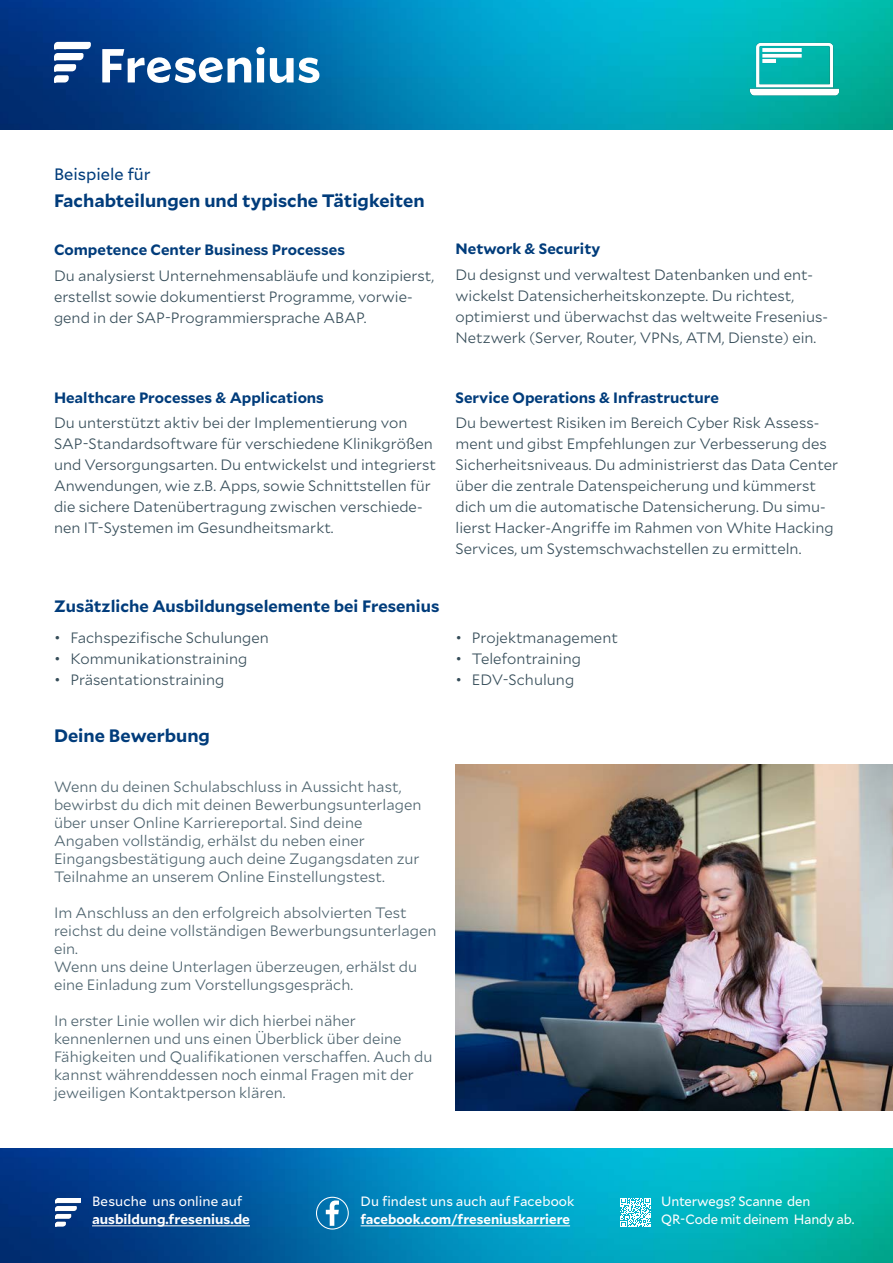
<style>
.page{position:relative;width:893px;height:1263px;background:#fff}
.page>*{position:absolute;margin:0;border:0;box-sizing:border-box;transform-origin:0 0}
.t1{font:700 18px "Mallory";color:#013c7b}
.t2{font:700 16.5px "Mallory";color:#013c7b}
.t3{font:16.5px "Mallory";color:#013c7b}
.t4{font:300 15px/21px "Mallory";color:#364d59}
.t5{font:300 15px/18px "Mallory";color:#4d636e}
.t6{font:700 15px "Mallory";color:#013c7b}
.t7{font:13.5px/18px "Mallory";letter-spacing:-.005em;color:#fff}
.t8{font:700 13.5px "Mallory";color:#fff}
</style>
<div class="page">
<img style="left:0;top:0;width:893px;height:130px">
<img style="left:0;top:1148px;width:893px;height:115px">
<svg style="left:620px;top:1198px;width:31px;height:30px"></svg>
<hr style="left:361px;top:1225px;width:209px;height:1px;background:#fff">
<svg style="left:316px;top:1197px;width:33px;height:32px"></svg>
<hr style="left:92px;top:1225px;width:158px;height:1px;background:#fff">
<img style="left:56px;top:1199px;width:25px;height:27px">
<img style="left:745px;top:26px;width:94px;height:94px">
<svg style="left:54px;top:42px;width:37px;height:41px"></svg>
<svg style="left:102px;top:47px;width:217px;height:36px"></svg>
<img style="left:455px;top:765px;width:438px;height:345px">
<p class="t3" style="left:54px;top:162px;width:98px">Beispiele für</p>
<p class="t1" style="left:54px;top:187px;width:372px">Fachabteilungen und typische Tätigkeiten</p>
<p class="t6" style="left:54px;top:238px;width:293px">Competence Center Business Processes</p>
<p class="t4" style="left:54px;top:264px;width:382px">Du analysierst Unternehmensabläufe und konzipierst, erstellst sowie dokumentierst Programme, vorwie&shy;gend in der SAP-Programmiersprache ABAP.</p>
<p class="t6" style="left:455px;top:237px;width:146px">Network &amp; Security</p>
<p class="t4" style="left:455px;top:263px;width:374px">Du designst und verwaltest Datenbanken und ent&shy;wickelst Datensicherheitskonzepte. Du richtest, optimierst und überwachst das weltweite Fresenius-Netzwerk (Server, Router, VPNs, ATM, Dienste) ein.</p>
<p class="t6" style="left:54px;top:386px;width:271px">Healthcare Processes &amp; Applications</p>
<p class="t4" style="left:54px;top:411px;width:384px">Du unterstützt aktiv bei der Implementierung von SAP-Standardsoftware für verschiedene Klinikgrößen und Versorgungsarten. Du entwickelst und integrierst Anwendungen, wie z.B. Apps, sowie Schnittstellen für die sichere Datenübertragung zwischen verschiede&shy;nen IT-Systemen im Gesundheitsmarkt.</p>
<p class="t6" style="left:455px;top:386px;width:265px">Service Operations &amp; Infrastructure</p>
<p class="t4" style="left:455px;top:411px;width:384px">Du bewertest Risiken im Bereich Cyber Risk Assess&shy;ment und gibst Empfehlungen zur Verbesserung des Sicherheitsniveaus. Du administrierst das Data Center über die zentrale Datenspeicherung und kümmerst dich um die automatische Datensicherung. Du simu&shy;lierst Hacker-Angriffe im Rahmen von White Hacking Services, um Systemschwachstellen zu ermitteln.</p>
<p class="t2" style="left:54px;top:594px;width:387px">Zusätzliche Ausbildungselemente bei Fresenius</p>
<p class="t4" style="left:54px;top:626px;width:216px">• Fachspezifische Schulungen</p>
<p class="t4" style="left:54px;top:647px;width:195px">• Kommunikationstraining</p>
<p class="t4" style="left:54px;top:668px;width:172px">• Präsentationstraining</p>
<p class="t1" style="left:54px;top:722px;width:157px">Deine Bewerbung</p>
<p class="t5" style="left:54px;top:777px;width:369px">Wenn du deinen Schulabschluss in Aussicht hast, bewirbst du dich mit deinen Bewerbungsunterlagen über unser Online Karriereportal. Sind deine Angaben vollständig, erhälst du neben einer Eingangsbestätigung auch deine Zugangsdaten zur Teilnahme an unserem Online Einstellungstest.</p>
<p class="t5" style="left:54px;top:903px;width:384px">Im Anschluss an den erfolgreich absolvierten Test reichst du deine vollständigen Bewerbungsunterlagen ein.</p>
<p class="t5" style="left:54px;top:957px;width:365px">Wenn uns deine Unterlagen überzeugen, erhälst du eine Einladung zum Vorstellungsgespräch.</p>
<p class="t5" style="left:54px;top:1011px;width:380px">In erster Linie wollen wir dich hierbei näher kennenlernen und uns einen Überblick über deine Fähigkeiten und Qualifikationen verschaffen. Auch du kannst währenddessen noch einmal Fragen mit der jeweiligen Kontaktperson klären.</p>
<p class="t4" style="left:455px;top:626px;width:164px">• Projektmanagement</p>
<p class="t4" style="left:455px;top:647px;width:127px">• Telefontraining</p>
<p class="t4" style="left:455px;top:668px;width:120px">• EDV-Schulung</p>
<p class="t7" style="left:92px;top:1192px;width:152px">Besuche uns online auf</p>
<p class="t8" style="left:92px;top:1209px;width:159px">ausbildung.fresenius.de</p>
<p class="t7" style="left:361px;top:1192px;width:215px">Du findest uns auch auf Facebook</p>
<p class="t8" style="left:361px;top:1209px;width:211px">facebook.com/freseniuskarriere</p>
<p class="t7" style="left:661px;top:1192px;width:195px">Unterwegs? Scanne den<br>QR-Code mit deinem Handy ab.</p>
</div>
